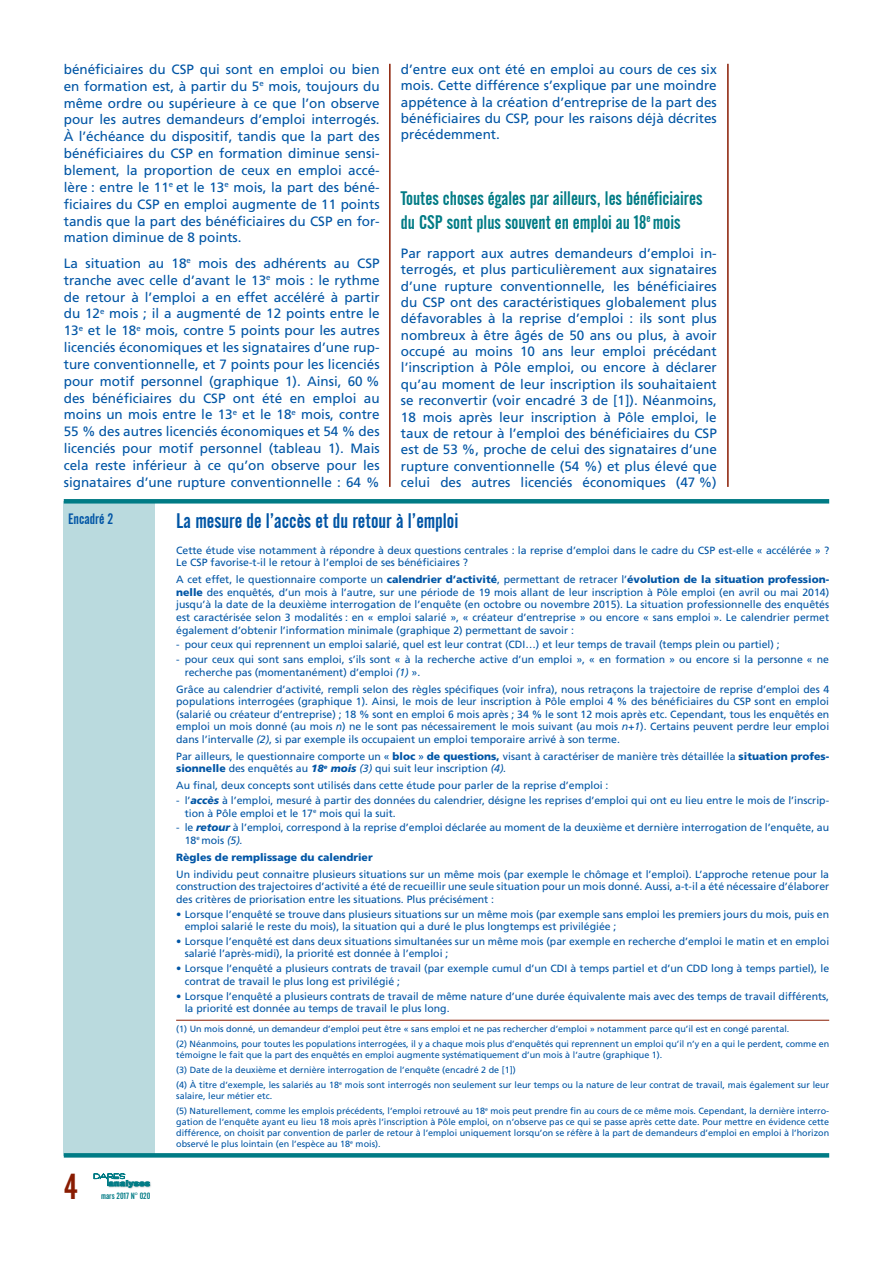
<style>
.page{position:relative;width:893px;height:1263px;background:#fff}
.page>*{position:absolute;margin:0;border:0;box-sizing:border-box;transform-origin:0 0}
.t1{font:36px "Alternate Gothic No 2 BT";color:#891c02}
.t2{font:21px "Alternate Gothic No 2 BT";color:#0155a5}
.t3{font:19.5px/23.5px "Alternate Gothic No 2 BT";color:#007b85}
.t4{font:15px "Alternate Gothic No 2 BT";color:#0155a5}
.t5{font:13.5px/16.8px "Frutiger";color:#0155a5;text-align:justify}
.t6{font:10.5px/12.6px "Frutiger";color:#0155a5}
.t7{font:900 10.5px "Frutiger";color:#0155a5}
.t8{font:9px/15px "Frutiger";color:#0155a5}
.t9{font:9px "Alternate Gothic No 2 BT";color:#007b85}
.t10{font:7.8px "Alternate Gothic No 2 BT";color:#007b85;scale:2.03 1}
.s1{font-weight:900}
.s2{font-style:italic}
.s3{font-weight:900;font-style:italic}
</style>
<div class="page">
<div style="left:64px;top:501px;width:91px;height:654px;background:#badade"></div>
<svg style="left:94px;top:1173px;width:56px;height:16px"></svg>
<hr style="left:176px;top:1020px;width:653px;height:1px;background:#891c02">
<svg style="left:64px;top:1153px;width:765px;height:4px;fill:#007b85"></svg>
<hr style="left:64px;top:499px;width:765px;height:4px;background:#007b85">
<hr style="left:389px;top:64px;width:2px;height:423px;background:#891c02">
<hr style="left:727px;top:64px;width:2px;height:423px;background:#891c02">
<p class="t5" style="left:64px;top:61px;width:317px">bénéficiaires du CSP qui sont en emploi ou bien en formation est, à partir du 5<sup>e</sup> mois, toujours du même ordre ou supérieure à ce que l’on observe pour les autres demandeurs d’emploi interrogés.<br>À l’échéance du dispositif, tandis que la part des bénéficiaires du CSP en formation diminue sensi&shy;blement, la proportion de ceux en emploi accé&shy;lère : entre le 11<sup>e</sup> et le 13<sup>e</sup> mois, la part des béné&shy;ficiaires du CSP en emploi augmente de 11 points tandis que la part des bénéficiaires du CSP en for&shy;mation diminue de 8 points.</p>
<p class="t5" style="left:64px;top:255px;width:317px">La situation au 18<sup>e</sup> mois des adhérents au CSP tranche avec celle d’avant le 13<sup>e</sup> mois : le rythme de retour à l’emploi a en effet accéléré à partir du 12<sup>e</sup> mois ; il a augmenté de 12 points entre le 13<sup>e</sup> et le 18<sup>e</sup> mois, contre 5 points pour les autres licenciés économiques et les signataires d’une rup&shy;ture conventionnelle, et 7 points pour les licenciés pour motif personnel (graphique 1). Ainsi, 60 % des bénéficiaires du CSP ont été en emploi au moins un mois entre le 13<sup>e</sup> et le 18<sup>e</sup> mois, contre 55 % des autres licenciés économiques et 54 % des licenciés pour motif personnel (tableau 1). Mais cela reste inférieur à ce qu’on observe pour les signataires d’une rupture conventionnelle : 64 %</p>
<h2 class="t2" style="left:176px;top:509px;width:284px">La mesure de l’accès et du retour à l’emploi</h2>
<p class="t6" style="left:176px;top:544px;width:655px">Cette étude vise notamment à répondre à deux questions centrales : la reprise d’emploi dans le cadre du CSP est-elle « accélérée » ?<br>Le CSP favorise-t-il le retour à l’emploi de ses bénéficiaires ?</p>
<p class="t6" style="left:176px;top:573px;width:655px;text-align:justify">A cet effet, le questionnaire comporte un <span class="s1">calendrier d’activité</span>, permettant de retracer l’<span class="s1">évolution de la situation profession&shy;nelle</span> des enquêtés, d’un mois à l’autre, sur une période de 19 mois allant de leur inscription à Pôle emploi (en avril ou mai 2014) jusqu’à la date de la deuxième interrogation de l’enquête (en octobre ou novembre 2015). La situation professionnelle des enquêtés est caractérisée selon 3 modalités : en « emploi salarié », « créateur d’entreprise » ou encore « sans emploi ». Le calendrier permet également d’obtenir l’information minimale (graphique 2) permettant de savoir :</p>
<p class="t6" style="left:176px;top:638px;width:605px">- pour ceux qui reprennent un emploi salarié, quel est leur contrat (CDI…) et leur temps de travail (temps plein ou partiel) ;</p>
<p class="t6" style="left:185px;top:653px;width:646px;text-indent:-9px">- pour ceux qui sont sans emploi, s’ils sont « à la recherche active d’un emploi », « en formation » ou encore si la personne « ne recherche pas (momentanément) d’emploi <span class="s2">(1)</span> ».</p>
<p class="t6" style="left:176px;top:683px;width:655px;text-align:justify">Grâce au calendrier d’activité, rempli selon des règles spécifiques (voir infra), nous retraçons la trajectoire de reprise d’emploi des 4 populations interrogées (graphique 1). Ainsi, le mois de leur inscription à Pôle emploi 4 % des bénéficiaires du CSP sont en emploi (salarié ou créateur d’entreprise) ; 18 % sont en emploi 6 mois après ; 34 % le sont 12 mois après etc. Cependant, tous les enquêtés en emploi un mois donné (au mois <span class="s2">n</span>) ne le sont pas nécessairement le mois suivant (au mois <span class="s2">n+1</span>). Certains peuvent perdre leur emploi dans l’intervalle <span class="s2">(2)</span>, si par exemple ils occupaient un emploi temporaire arrivé à son terme.</p>
<p class="t6" style="left:176px;top:750px;width:654px">Par ailleurs, le questionnaire comporte un « <span class="s1">bloc</span> » <span class="s1">de questions,</span> visant à caractériser de manière très détaillée la <span class="s1">situation profes&shy;sionnelle</span> des enquêtés au <span class="s3">18</span><sup>e</sup> <span class="s3">mois</span> <span class="s2">(3)</span> qui suit leur inscription <span class="s2">(4).</span></p>
<p class="t6" style="left:176px;top:779px;width:434px">Au final, deux concepts sont utilisés dans cette étude pour parler de la reprise d’emploi :</p>
<p class="t6" style="left:185px;top:794px;width:646px;text-indent:-9px">- l’<span class="s3">accès</span> à l’emploi, mesuré à partir des données du calendrier, désigne les reprises d’emploi qui ont eu lieu entre le mois de l’inscrip&shy;tion à Pôle emploi et le 17<sup>e</sup> mois qui la suit.</p>
<p class="t6" style="left:185px;top:821px;width:646px;text-indent:-9px">- le <span class="s3">retour</span> à l’emploi, correspond à la reprise d’emploi déclarée au moment de la deuxième et dernière interrogation de l’enquête, au<br>18<sup>e</sup> mois <span class="s2">(5).</span></p>
<p class="t7" style="left:176px;top:851px;width:198px">Règles de remplissage du calendrier</p>
<p class="t6" style="left:176px;top:868px;width:655px;text-align:justify">Un individu peut connaitre plusieurs situations sur un même mois (par exemple le chômage et l’emploi). L’approche retenue pour la construction des trajectoires d’activité a été de recueillir une seule situation pour un mois donné. Aussi, a-t-il a été nécessaire d’élaborer des critères de priorisation entre les situations. Plus précisément :</p>
<p class="t6" style="left:185px;top:908px;width:646px;text-indent:-9px">• Lorsque l’enquêté se trouve dans plusieurs situations sur un même mois (par exemple sans emploi les premiers jours du mois, puis en emploi salarié le reste du mois), la situation qui a duré le plus longtemps est privilégiée ;</p>
<p class="t6" style="left:185px;top:935px;width:646px;text-indent:-9px">• Lorsque l’enquêté est dans deux situations simultanées sur un même mois (par exemple en recherche d’emploi le matin et en emploi salarié l’après-midi), la priorité est donnée à l’emploi ;</p>
<p class="t6" style="left:185px;top:962px;width:646px;text-indent:-9px">• Lorsque l’enquêté a plusieurs contrats de travail (par exemple cumul d’un CDI à temps partiel et d’un CDD long à temps partiel), le contrat de travail le plus long est privilégié ;</p>
<p class="t6" style="left:185px;top:989px;width:646px;text-indent:-9px">• Lorsque l’enquêté a plusieurs contrats de travail de même nature d’une durée équivalente mais avec des temps de travail différents, la priorité est donnée au temps de travail le plus long.</p>
<p class="t8" style="left:176px;top:1022px;width:654px">(1) Un mois donné, un demandeur d’emploi peut être « sans emploi et ne pas rechercher d’emploi » notamment parce qu’il est en congé parental.<br>(2) Néanmoins, pour toutes les populations interrogées, il y a chaque mois plus d’enquêtés qui reprennent un emploi qu’il n’y en a qui le perdent, comme en</p>
<p class="t8" style="left:176px;top:1047px;width:654px">témoigne le fait que la part des enquêtés en emploi augmente systématiquement d’un mois à l’autre (graphique 1).<br>(3) Date de la deuxième et dernière interrogation de l’enquête (encadré 2 de [1])<br>(4) À titre d’exemple, les salariés au 18<sup>e</sup> mois sont interrogés non seulement sur leur temps ou la nature de leur contrat de travail, mais également sur leur</p>
<p class="t8" style="left:176px;top:1088px;width:654px">salaire, leur métier etc.<br>(5) Naturellement, comme les emplois précédents, l’emploi retrouvé au 18<sup>e</sup> mois peut prendre fin au cours de ce même mois. Cependant, la dernière interro-</p>
<p class="t8" style="left:176px;top:1116px;width:654px;line-height:10.8px;text-align:justify">gation de l’enquête ayant eu lieu 18 mois après l’inscription à Pôle emploi, on n’observe pas ce qui se passe après cette date. Pour mettre en évidence cette différence, on choisit par convention de parler de retour à l’emploi uniquement lorsqu’on se réfère à la part de demandeurs d’emploi en emploi à l’horizon observé le plus lointain (en l’espèce au 18<sup>e</sup> mois).</p>
<p class="t5" style="left:401px;top:61px;width:317px;line-height:16.4px">d’entre eux ont été en emploi au cours de ces six mois. Cette différence s’explique par une moindre appétence à la création d’entreprise de la part des bénéficiaires du CSP, pour les raisons déjà décrites précédemment.</p>
<h3 class="t3" style="left:401px;top:187px;width:303px">Toutes choses égales par ailleurs, les bénéficiaires du CSP sont plus souvent en emploi au 18<sup>e</sup> mois</h3>
<p class="t5" style="left:401px;top:245px;width:317px;line-height:16.4px">Par rapport aux autres demandeurs d’emploi in&shy;terrogés, et plus particulièrement aux signataires d’une rupture conventionnelle, les bénéficiaires du CSP ont des caractéristiques globalement plus défavorables à la reprise d’emploi : ils sont plus nombreux à être âgés de 50 ans ou plus, à avoir occupé au moins 10 ans leur emploi précédant l’inscription à Pôle emploi, ou encore à déclarer qu’au moment de leur inscription ils souhaitaient se reconvertir (voir encadré 3 de [1]). Néanmoins, 18 mois après leur inscription à Pôle emploi, le taux de retour à l’emploi des bénéficiaires du CSP est de 53 %, proche de celui des signataires d’une rupture conventionnelle (54 %) et plus élevé que celui des autres licenciés économiques (47 %)</p>
<h3 class="t4" style="left:68px;top:510px;width:47px">Encadré 2</h3>
<h1 class="t1" style="left:64px;top:1166px;width:16px">4</h1>
<p class="t10" style="left:108px;top:1179px;width:22px">analyses</p>
<p class="t9" style="left:101px;top:1191px;width:51px">mars 2017 N° 020</p>
</div>
